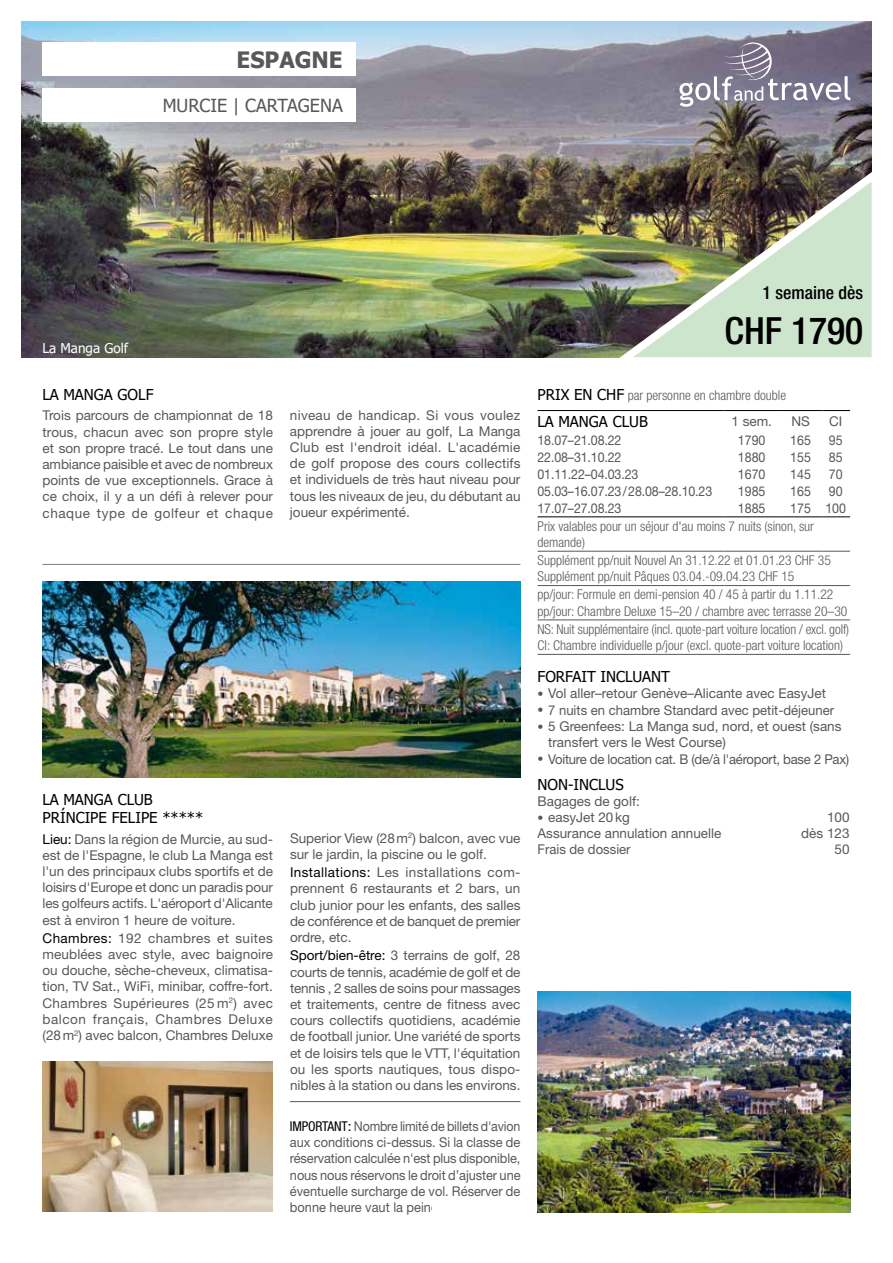
<style>
.page{position:relative;width:893px;height:1263px;background:#fff}
.page>*{position:absolute;margin:0;border:0;box-sizing:border-box;transform-origin:0 0}
.t1{font:500 condensed 37.5px "Helvetica Neue LT Pro";color:#000}
.t2{font:700 22.5px "Tahoma";color:#58585a}
.t3{font:18px "Tahoma";color:#58585a}
.t4{font:500 condensed 18px "Helvetica Neue LT Pro";color:#000}
.t5{font:15px/18px "Tahoma";color:#000}
.t6{font:13.5px/16.2px "Helvetica Neue LT Pro";color:#58585a;text-align:justify}
.t7{font:300 condensed 13.5px/16.2px "Helvetica Neue LT Pro";color:#58585a}
.t8{font:13.5px/16.2px "Helvetica Neue LT Pro";color:#58585a;text-align:justify;scale:.92 1}
.t9{font:13.5px "Helvetica Neue LT Pro";letter-spacing:-.02em;color:#58585a}
.t10{font:13.5px "Tahoma";color:#fff}
.s1{color:#000}
.s2{font-stretch:condensed;color:#000}
.s3{font-family:"Tahoma";font-weight:400;font-stretch:normal;font-size:15px;color:#000}
.s4{font-size:12px}
</style>
<div class="page">
<hr style="left:43px;top:564px;width:477px;height:1px;background:#7e7f81">
<img style="left:21px;top:21px;width:851px;height:336px">
<img style="left:42px;top:1061px;width:231px;height:151px">
<img style="left:611px;top:159px;width:261px;height:199px">
<svg style="left:679px;top:42px;width:171px;height:64px"></svg>
<img style="left:43px;top:581px;width:477px;height:197px">
<img style="left:537px;top:991px;width:313px;height:222px">
<div style="left:43px;top:43px;width:313px;height:33px;background:#fff"></div>
<div style="left:43px;top:89px;width:313px;height:33px;background:#fff"></div>
<hr style="left:290px;top:1101px;width:230px;height:1px;background:#58585a">
<hr style="left:537px;top:410px;width:188px;height:1px;background:#000">
<hr style="left:725px;top:410px;width:55px;height:1px;background:#000">
<hr style="left:780px;top:410px;width:42px;height:1px;background:#000">
<svg style="left:822px;top:410px;width:28px;height:1px"></svg>
<hr style="left:537px;top:517px;width:188px;height:1px;background:#000">
<hr style="left:725px;top:517px;width:55px;height:1px;background:#000">
<hr style="left:780px;top:517px;width:42px;height:1px;background:#000">
<svg style="left:822px;top:517px;width:28px;height:1px"></svg>
<hr style="left:537px;top:551px;width:188px;height:1px;background:#58585a">
<hr style="left:725px;top:551px;width:55px;height:1px;background:#58585a">
<hr style="left:780px;top:551px;width:42px;height:1px;background:#58585a">
<svg style="left:822px;top:551px;width:28px;height:1px"></svg>
<hr style="left:537px;top:585px;width:188px;height:1px;background:#58585a">
<hr style="left:725px;top:585px;width:55px;height:1px;background:#58585a">
<hr style="left:780px;top:585px;width:42px;height:1px;background:#58585a">
<svg style="left:822px;top:585px;width:28px;height:1px"></svg>
<hr style="left:537px;top:620px;width:188px;height:1px;background:#58585a">
<hr style="left:725px;top:620px;width:55px;height:1px;background:#58585a">
<hr style="left:780px;top:620px;width:42px;height:1px;background:#58585a">
<svg style="left:822px;top:620px;width:28px;height:1px"></svg>
<hr style="left:537px;top:654px;width:188px;height:1px;background:#58585a">
<hr style="left:725px;top:654px;width:55px;height:1px;background:#58585a">
<hr style="left:780px;top:654px;width:42px;height:1px;background:#58585a">
<svg style="left:822px;top:654px;width:28px;height:1px"></svg>
<h2 class="t2" style="left:237px;top:44px;width:108px">ESPAGNE</h2>
<h3 class="t3" style="left:163px;top:94px;width:182px">MURCIE | CARTAGENA</h3>
<p class="t10" style="left:43px;top:339px;width:87px">La Manga Golf</p>
<p class="t5" style="left:43px;top:386px;width:113px">LA MANGA GOLF</p>
<p class="t6" style="left:43px;top:407px;width:232px">Trois parcours de championnat de 18 trous, chacun avec son propre style et son propre tracé. Le tout dans une ambiance paisible et avec de nombreux points de vue exceptionnels. Grace à ce choix, il y a un défi à relever pour chaque type de golfeur et chaque</p>
<p class="t6" style="left:290px;top:406px;width:232px">niveau de handicap. Si vous voulez apprendre à jouer au golf, La Manga Club est l'endroit idéal. L'académie de golf propose des cours collectifs et individuels de très haut niveau pour tous les niveaux de jeu, du débutant au joueur expérimenté.</p>
<p class="t5" style="left:43px;top:791px;width:162px">LA MANGA CLUB<br>PRÍNCIPE FELIPE *****</p>
<p class="t6" style="left:43px;top:830px;width:232px"><span class="s1">Lieu:</span> Dans la région de Murcie, au sud&shy;est de l'Espagne, le club La Manga est l'un des principaux clubs sportifs et de loisirs d'Europe et donc un paradis pour les golfeurs actifs. L'aéroport d'Alicante est à environ 1 heure de voiture.</p>
<p class="t6" style="left:43px;top:930px;width:232px"><span class="s1">Chambres:</span> 192 chambres et suites meublées avec style, avec baignoire ou douche, sèche-cheveux, climatisa&shy;tion, TV Sat., WiFi, minibar, coffre-fort.<br>Chambres Supérieures (25 m<sup>2</sup>) avec balcon français, Chambres Deluxe (28m<sup>2</sup>) avec balcon, Chambres Deluxe</p>
<p class="t6" style="left:290px;top:829px;width:232px">Superior View (28m<sup>2</sup>) balcon, avec vue sur le jardin, la piscine ou le golf.</p>
<p class="t6" style="left:290px;top:864px;width:232px"><span class="s1">Installations:</span> Les installations com&shy;prennent 6 restaurants et 2 bars, un club junior pour les enfants, des salles de conférence et de banquet de premier ordre, etc.</p>
<p class="t6" style="left:290px;top:947px;width:232px"><span class="s1">Sport/bien-être:</span> 3 terrains de golf, 28 courts de tennis, académie de golf et de tennis , 2 salles de soins pour massages et traitements, centre de fitness avec cours collectifs quotidiens, académie de football junior. Une variété de sports et de loisirs tels que le VTT, l'équitation ou les sports nautiques, tous dispo&shy;nibles à la station ou dans les environs.</p>
<p class="t8" style="left:290px;top:1118px;width:252px"><span class="s2">IMPORTANT</span><span class="s1">:</span> Nombre limité de billets d'avion aux conditions ci-dessus. Si la classe de réservation calculée n'est plus disponible, nous nous réservons le droit d’ajuster une éventuelle surcharge de vol. Réserver de bonne heure vaut la peine! nb250/450</p>
<h3 class="t4" style="left:763px;top:282px;width:102px">1 semaine dès</h3>
<h1 class="t1" style="left:724px;top:309px;width:140px">CHF 1790</h1>
<p class="t7" style="left:537px;top:387px;width:250px"><span class="s3">PRIX EN CHF</span> par personne en chambre double</p>
<p class="t5" style="left:537px;top:413px;width:112px">LA MANGA CLUB</p>
<p class="t6" style="left:731px;top:413px;width:42px">1 sem.</p>
<p class="t6" style="left:791px;top:413px;width:20px">NS</p>
<p class="t6" style="left:829px;top:413px;width:15px">CI</p>
<p class="t8" style="left:537px;top:432px;width:93px">18.07–21.08.22</p>
<p class="t8" style="left:738px;top:432px;width:32px">1790</p>
<p class="t8" style="left:790px;top:432px;width:24px">165</p>
<p class="t8" style="left:829px;top:432px;width:17px">95</p>
<p class="t8" style="left:537px;top:449px;width:93px">22.08–31.10.22</p>
<p class="t8" style="left:738px;top:449px;width:32px">1880</p>
<p class="t8" style="left:790px;top:449px;width:24px">155</p>
<p class="t8" style="left:829px;top:449px;width:17px">85</p>
<p class="t8" style="left:537px;top:466px;width:111px">01.11.22–04.03.23</p>
<p class="t8" style="left:738px;top:466px;width:32px">1670</p>
<p class="t8" style="left:790px;top:466px;width:24px">145</p>
<p class="t8" style="left:829px;top:466px;width:17px">70</p>
<p class="t8" style="left:537px;top:483px;width:191px">05.03–16.07.23/28.08–28.10.23</p>
<p class="t8" style="left:738px;top:483px;width:32px">1985</p>
<p class="t8" style="left:790px;top:483px;width:24px">165</p>
<p class="t8" style="left:829px;top:483px;width:17px">90</p>
<p class="t8" style="left:537px;top:500px;width:93px">17.07–27.08.23</p>
<p class="t8" style="left:738px;top:500px;width:32px">1885</p>
<p class="t8" style="left:790px;top:500px;width:62px">175 100</p>
<p class="t7" style="left:537px;top:518px;width:278px">Prix valables pour un séjour d'au moins 7 nuits (sinon, sur demande)</p>
<p class="t7" style="left:537px;top:552px;width:295px">Supplément pp/nuit Nouvel An 31.12.22 et 01.01.23 CHF 35<br>Supplément pp/nuit Pâques 03.04.-09.04.23 CHF 15</p>
<p class="t7" style="left:537px;top:586px;width:311px">pp/jour: Formule en demi-pension 40 / 45 à partir du 1.11.22 pp/jour: Chambre Deluxe 15–20 / chambre avec terrasse 20–30</p>
<p class="t7" style="left:537px;top:621px;width:313px">NS: Nuit supplémentaire (incl. quote-part voiture location / excl. golf)<br>CI: Chambre individuelle p/jour (excl. quote-part voiture location)</p>
<p class="t5" style="left:537px;top:668px;width:134px">FORFAIT INCLUANT</p>
<p class="t6" style="left:537px;top:685px;width:290px"><span class="s4">•</span> Vol aller–retour Genève–Alicante avec EasyJet</p>
<p class="t6" style="left:537px;top:701px;width:298px"><span class="s4">•</span> 7 nuits en chambre Standard avec petit-déjeuner</p>
<p class="t6" style="left:548px;top:718px;width:295px;text-indent:-11px"><span class="s4">•</span> 5 Greenfees: La Manga sud, nord, et ouest (sans transfert vers le West Course)</p>
<p class="t9" style="left:537px;top:750px;width:313px"><span class="s4">•</span> Voiture de location cat. B (de/à l'aéroport, base 2 Pax)</p>
<p class="t5" style="left:537px;top:777px;width:88px">NON-INCLUS</p>
<p class="t6" style="left:537px;top:792px;width:104px">Bagages de golf:</p>
<p class="t6" style="left:537px;top:809px;width:94px"><span class="s4">•</span> easyJet 20kg</p>
<p class="t6" style="left:827px;top:809px;width:24px">100</p>
<p class="t6" style="left:537px;top:825px;width:185px">Assurance annulation annuelle</p>
<p class="t6" style="left:801px;top:825px;width:50px">dès 123</p>
<p class="t6" style="left:537px;top:841px;width:95px">Frais de dossier</p>
<p class="t6" style="left:834px;top:841px;width:17px">50</p>
</div>
